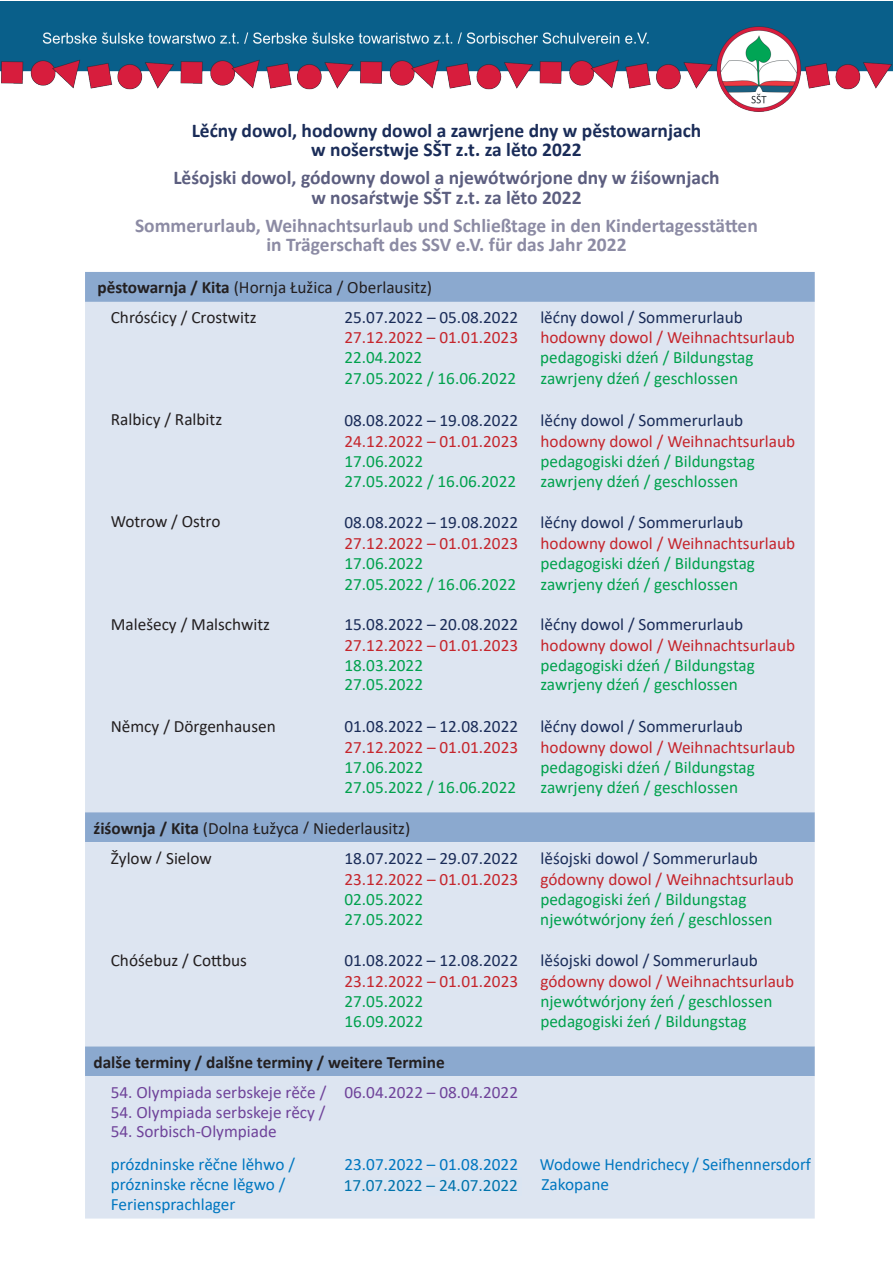
<style>
.page{position:relative;width:893px;height:1263px;background:#fff}
.page>*{position:absolute;margin:0;border:0;box-sizing:border-box;transform-origin:0 0}
.t1{font:700 19.5px/19.5px "Calibri";color:#8c8ba4;text-align:center}
.t2{font:700 19.5px/19.5px "Calibri";color:#5c5e7f;text-align:center}
.t3{font:700 19.5px/19.5px "Calibri";color:#1a2c58;text-align:center}
.t4{font:17.25px "Calibri";color:#00a14d}
.t5{font:17.25px "Calibri";color:#c5252c}
.t6{font:17.25px "Calibri";color:#1a2c58}
.t7{font:17.25px/30px "Calibri";color:#231f20}
.t8{font:17.25px/19.8px "Calibri";color:#0077c0}
.t9{font:17.25px "Calibri";color:#6f439a}
.t10{font:700 17.25px "Calibri";color:#231f20}
.t11{font:17.25px "Calibri";color:#0073ac}
.s1{font-weight:700}
</style>
<div class="page">
<img style="left:0;top:2px;width:893px;height:109px">
<div style="left:85px;top:272px;width:730px;height:30px;background:#8ba9cf"></div>
<div style="left:85px;top:302px;width:730px;height:916px;background:#dde5f1"></div>
<div style="left:344px;top:1178px;width:177px;height:18px;background:#dbe5f2"></div>
<p class="t3" style="left:192px;top:120px;width:511px">Lěćny dowol, hodowny dowol a zawrjene dny w pěstowarnjach w nošerstwje SŠT z.t. za lěto 2022</p>
<p class="t2" style="left:173px;top:168px;width:548px">Lěśojski dowol, gódowny dowol a njewótwórjone dny w źiśownjach w nosaŕstwje SŠT z.t. za lěto 2022</p>
<p class="t1" style="left:135px;top:215px;width:624px">Sommerurlaub, Weihnachtsurlaub und Schließtage in den Kindertagesstätten in Trägerschaft des SSV e.V. für das Jahr 2022</p>
<p class="t7" style="left:111px;top:272px;width:323px;text-indent:-13px"><span class="s1">pěstowarnja / Kita</span> (Hornja Łužica / Oberlausitz)<br>Chrósćicy / Crostwitz</p>
<p class="t6" style="left:344px;top:306px;width:175px">25.07.2022 – 05.08.2022</p>
<p class="t6" style="left:540px;top:306px;width:204px">lěćny dowol / Sommerurlaub</p>
<p class="t5" style="left:344px;top:325px;width:175px">27.12.2022 – 01.01.2023</p>
<p class="t5" style="left:540px;top:325px;width:256px">hodowny dowol / Weihnachtsurlaub</p>
<p class="t4" style="left:344px;top:345px;width:79px">22.04.2022</p>
<p class="t4" style="left:540px;top:345px;width:215px">pedagogiski dźeń / Bildungstag</p>
<p class="t4" style="left:344px;top:366px;width:173px">27.05.2022 / 16.06.2022</p>
<p class="t4" style="left:540px;top:366px;width:199px">zawrjeny dźeń / geschlossen</p>
<p class="t7" style="left:111px;top:404px;width:113px">Ralbicy / Ralbitz</p>
<p class="t6" style="left:344px;top:408px;width:175px">08.08.2022 – 19.08.2022</p>
<p class="t6" style="left:540px;top:408px;width:204px">lěćny dowol / Sommerurlaub</p>
<p class="t5" style="left:344px;top:429px;width:175px">24.12.2022 – 01.01.2023</p>
<p class="t5" style="left:540px;top:429px;width:256px">hodowny dowol / Weihnachtsurlaub</p>
<p class="t4" style="left:344px;top:449px;width:80px">17.06.2022</p>
<p class="t4" style="left:540px;top:449px;width:216px">pedagogiski dźeń / Bildungstag</p>
<p class="t4" style="left:344px;top:469px;width:173px">27.05.2022 / 16.06.2022</p>
<p class="t4" style="left:540px;top:469px;width:199px">zawrjeny dźeń / geschlossen</p>
<p class="t7" style="left:111px;top:506px;width:111px">Wotrow / Ostro</p>
<p class="t6" style="left:344px;top:510px;width:175px">08.08.2022 – 19.08.2022</p>
<p class="t6" style="left:540px;top:510px;width:204px">lěćny dowol / Sommerurlaub</p>
<p class="t5" style="left:344px;top:531px;width:175px">27.12.2022 – 01.01.2023</p>
<p class="t5" style="left:540px;top:531px;width:256px">hodowny dowol / Weihnachtsurlaub</p>
<p class="t4" style="left:344px;top:552px;width:80px">17.06.2022</p>
<p class="t4" style="left:540px;top:552px;width:216px">pedagogiski dźeń / Bildungstag</p>
<p class="t4" style="left:344px;top:572px;width:173px">27.05.2022 / 16.06.2022</p>
<p class="t4" style="left:540px;top:572px;width:199px">zawrjeny dźeń / geschlossen</p>
<p class="t7" style="left:111px;top:608px;width:161px">Malešecy / Malschwitz</p>
<p class="t6" style="left:344px;top:612px;width:175px">15.08.2022 – 20.08.2022</p>
<p class="t6" style="left:540px;top:612px;width:204px">lěćny dowol / Sommerurlaub</p>
<p class="t5" style="left:344px;top:633px;width:175px">27.12.2022 – 01.01.2023</p>
<p class="t5" style="left:540px;top:633px;width:256px">hodowny dowol / Weihnachtsurlaub</p>
<p class="t4" style="left:344px;top:653px;width:80px">18.03.2022</p>
<p class="t4" style="left:540px;top:653px;width:216px">pedagogiski dźeń / Bildungstag</p>
<p class="t4" style="left:344px;top:673px;width:80px">27.05.2022</p>
<p class="t4" style="left:540px;top:673px;width:199px">zawrjeny dźeń / geschlossen</p>
<p class="t7" style="left:111px;top:710px;width:166px">Němcy / Dörgenhausen</p>
<p class="t6" style="left:344px;top:714px;width:175px">01.08.2022 – 12.08.2022</p>
<p class="t6" style="left:540px;top:714px;width:204px">lěćny dowol / Sommerurlaub</p>
<p class="t5" style="left:344px;top:735px;width:175px">27.12.2022 – 01.01.2023</p>
<p class="t5" style="left:540px;top:735px;width:256px">hodowny dowol / Weihnachtsurlaub</p>
<p class="t4" style="left:344px;top:755px;width:80px">17.06.2022</p>
<p class="t4" style="left:540px;top:755px;width:216px">pedagogiski dźeń / Bildungstag</p>
<p class="t4" style="left:344px;top:776px;width:173px">27.05.2022 / 16.06.2022</p>
<p class="t4" style="left:540px;top:776px;width:199px">zawrjeny dźeń / geschlossen</p>
<p class="t7" style="left:111px;top:812px;width:301px;text-indent:-17px"><span class="s1">źiśownja / Kita</span> (Dolna Łužyca / Niederlausitz)<br>Žylow / Sielow</p>
<p class="t6" style="left:344px;top:846px;width:175px">18.07.2022 – 29.07.2022</p>
<p class="t6" style="left:540px;top:846px;width:219px">lěśojski dowol / Sommerurlaub</p>
<p class="t5" style="left:344px;top:867px;width:175px">23.12.2022 – 01.01.2023</p>
<p class="t5" style="left:540px;top:867px;width:255px">gódowny dowol / Weihnachtsurlaub</p>
<p class="t4" style="left:344px;top:887px;width:80px">02.05.2022</p>
<p class="t4" style="left:540px;top:887px;width:208px">pedagogiski źeń / Bildungstag</p>
<p class="t4" style="left:344px;top:907px;width:80px">27.05.2022</p>
<p class="t4" style="left:540px;top:907px;width:234px">njewótwórjony źeń / geschlossen</p>
<p class="t7" style="left:111px;top:944px;width:138px">Chóśebuz / Cottbus</p>
<p class="t6" style="left:344px;top:948px;width:175px">01.08.2022 – 12.08.2022</p>
<p class="t6" style="left:540px;top:948px;width:219px">lěśojski dowol / Sommerurlaub</p>
<p class="t5" style="left:344px;top:969px;width:175px">23.12.2022 – 01.01.2023</p>
<p class="t5" style="left:540px;top:969px;width:255px">gódowny dowol / Weihnachtsurlaub</p>
<p class="t4" style="left:344px;top:989px;width:80px">27.05.2022</p>
<p class="t4" style="left:540px;top:989px;width:234px">njewótwórjony źeń / geschlossen</p>
<p class="t4" style="left:344px;top:1009px;width:80px">16.09.2022</p>
<p class="t4" style="left:540px;top:1009px;width:208px">pedagogiski źeń / Bildungstag</p>
<p class="t10" style="left:94px;top:1050px;width:353px">dalše terminy / dalšne terminy / weitere Termine</p>
<p class="t9" style="left:111px;top:1080px;width:217px">54. Olympiada serbskeje rěče /</p>
<p class="t9" style="left:111px;top:1100px;width:216px">54. Olympiada serbskeje rěcy /</p>
<p class="t9" style="left:111px;top:1119px;width:168px">54. Sorbisch-Olympiade</p>
<p class="t8" style="left:111px;top:1154px;width:186px">prózdninske rěčne lěhwo / prózninske rěcne lěgwo /<br>Feriensprachlager</p>
<p class="t9" style="left:344px;top:1080px;width:175px">06.04.2022 – 08.04.2022</p>
<p class="t8" style="left:353px;top:1154px;width:459px;text-indent:-9px">23.07.2022 – 01.08.2022 Wodowe Hendrichecy / Seifhennersdorf<br>5 8</p>
<p class="t8" style="left:448px;top:1174px;width:32px">5 8</p>
<p class="t8" style="left:541px;top:1174px;width:69px">Zakopane</p>
<p class="t11" style="left:344px;top:1173px;width:176px">17.07.2022 – 24.07.2022</p>
</div>
